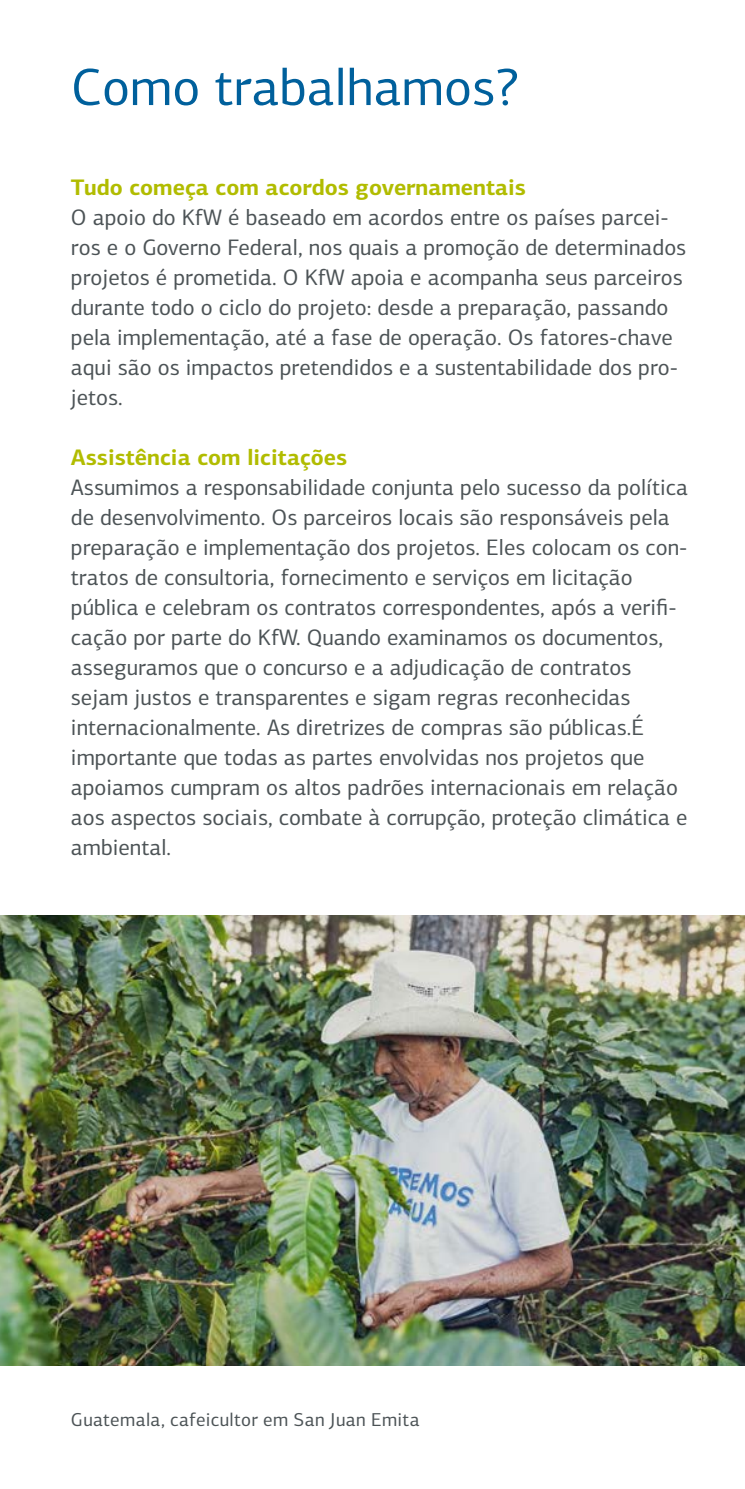
<style>
.page{position:relative;width:745px;height:1489px;background:#fff}
.page>*{position:absolute;margin:0;border:0;box-sizing:border-box;transform-origin:0 0}
.Headline_21_24_Regul{font:52.5px "KFW Centro Sans";color:#00609c}
.Fließtext_9_12_mAn4{font:22.5px/30px "KFW Centro Sans";color:#4c5356}
.Fließtext_ZwÜ_9_12_B{font:700 22.5px "KFW Centro Sans";color:#b1bc00}
.Marginaltext_7_5_9_P{font:18.75px "KFW Centro Sans";letter-spacing:.02em;color:#4c5356}
</style>
<div class="page">
<img style="left:0;top:915px;width:744px;height:450px">
<h2 class="Headline_21_24_Regul" style="left:71px;top:50px;width:448px">Como trabalhamos?</h2>
<h3 class="Fließtext_ZwÜ_9_12_B" style="left:71px;top:173px;width:456px">Tudo começa com acordos governamentais</h3>
<p class="Fließtext_9_12_mAn4" style="left:71px;top:202px;width:616px">O apoio do KfW é baseado em acordos entre os países parcei&shy;ros e o Governo Federal, nos quais a promoção de determinados projetos é prometida. O KfW apoia e acompanha seus parceiros durante todo o ciclo do projeto: desde a preparação, passando pela implementação, até a fase de operação. Os fatores-chave aqui são os impactos pretendidos e a sustentabilidade dos pro&shy;jetos.</p>
<h3 class="Fließtext_ZwÜ_9_12_B" style="left:71px;top:443px;width:278px">Assistência com licitações</h3>
<p class="Fließtext_9_12_mAn4" style="left:71px;top:472px;width:618px">Assumimos a responsabilidade conjunta pelo sucesso da política de desenvolvimento. Os parceiros locais são responsáveis pela preparação e implementação dos projetos. Eles colocam os con&shy;tratos de consultoria, fornecimento e serviços em licitação pública e celebram os contratos correspondentes, após a verifi&shy;cação por parte do KfW. Quando examinamos os documentos, asseguramos que o concurso e a adjudicação de contratos sejam justos e transparentes e sigam regras reconhecidas internacionalmente. As diretrizes de compras são públicas.É importante que todas as partes envolvidas nos projetos que apoiamos cumpram os altos padrões internacionais em relação aos aspectos sociais, combate à corrupção, proteção climática e ambiental.</p>
<p class="Marginaltext_7_5_9_P" style="left:71px;top:1405px;width:350px">Guatemala, cafeicultor em San Juan Emita</p>
</div>
